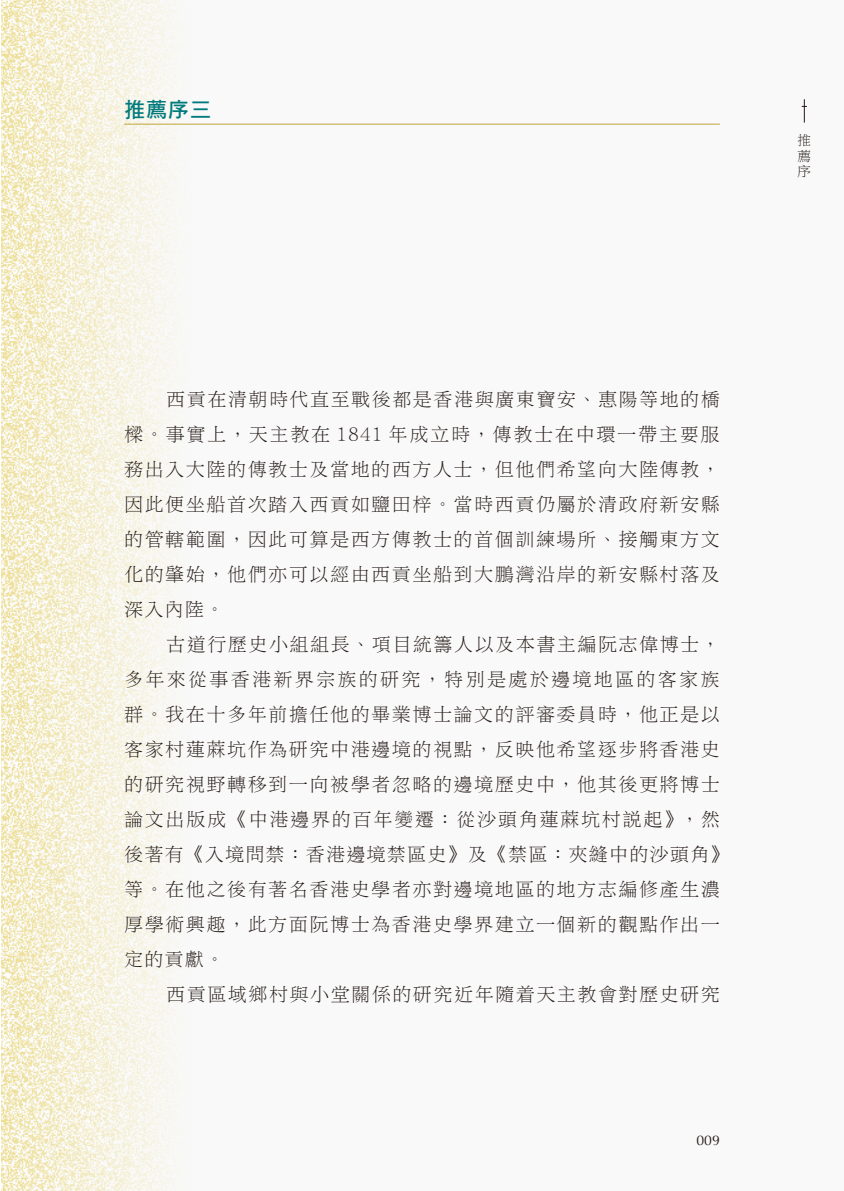
<style>
.page{position:relative;width:844px;height:1191px;background:#fff}
.page>*{position:absolute;margin:0;border:0;box-sizing:border-box;transform-origin:0 0}
.t1{font:21px "DF Hei HK W7";color:#007a7c}
.t2{font:19.25px/35px "DF Li Song HK W3";letter-spacing:.07em;color:#231916;text-align:justify}
.t3{font:14px "Optima";color:#231916}
.t4{font:14px/15.4px "DF Li Song HK W3";color:#231916;text-align:justify}
</style>
<div class="page">
<div style="left:1px;top:0;width:842px;height:1191px;background:#f9f9f9"></div>
<img style="left:1px;top:0;width:191px;height:1191px">
<hr style="left:124px;top:124px;width:595px;height:1px;background:#c1a33b">
<svg style="left:801px;top:99px;width:5px;height:24px"></svg>
<p class="t1" style="left:124px;top:98px;width:89px">推薦序三</p>
<p class="t4" style="left:797px;top:132px;width:15px">推薦序</p>
<p class="t2" style="left:124px;top:381px;width:597px;text-indent:42px">西貢在清朝時代直至戰後都是香港與廣東寶安、惠陽等地的橋樑。事實上，天主教在 1841 年成立時，傳教士在中環一帶主要服務出入大陸的傳教士及當地的西方人士，但他們希望向大陸傳教，因此便坐船首次踏入西貢如鹽田梓。當時西貢仍屬於清政府新安縣的管轄範圍，因此可算是西方傳教士的首個訓練場所、接觸東方文化的肇始，他們亦可以經由西貢坐船到大鵬灣沿岸的新安縣村落及深入內陸。</p>
<p class="t2" style="left:124px;top:626px;width:606px;text-align:left;text-indent:42px">古道行歷史小組組長、項目統籌人以及本書主編阮志偉博士，多年來從事香港新界宗族的研究，特別是處於邊境地區的客家族群。我在十多年前擔任他的畢業博士論文的評審委員時，他正是以客家村蓮蔴坑作為研究中港邊境的視點，反映他希望逐步將香港史的研究視野轉移到一向被學者忽略的邊境歷史中，他其後更將博士論文出版成《中港邊界的百年變遷：從沙頭角蓮蔴坑村說起》，然後著有《入境問禁：香港邊境禁區史》及《禁區：夾縫中的沙頭角》等。在他之後有著名香港史學者亦對邊境地區的地方志編修產生濃厚學術興趣，此方面阮博士為香港史學界建立一個新的觀點作出一定的貢獻。</p>
<p class="t2" style="left:166px;top:976px;width:555px">西貢區域鄉村與小堂關係的研究近年隨着天主教會對歷史研究</p>
<p class="t3" style="left:696px;top:1132px;width:25px">009</p>
</div>
